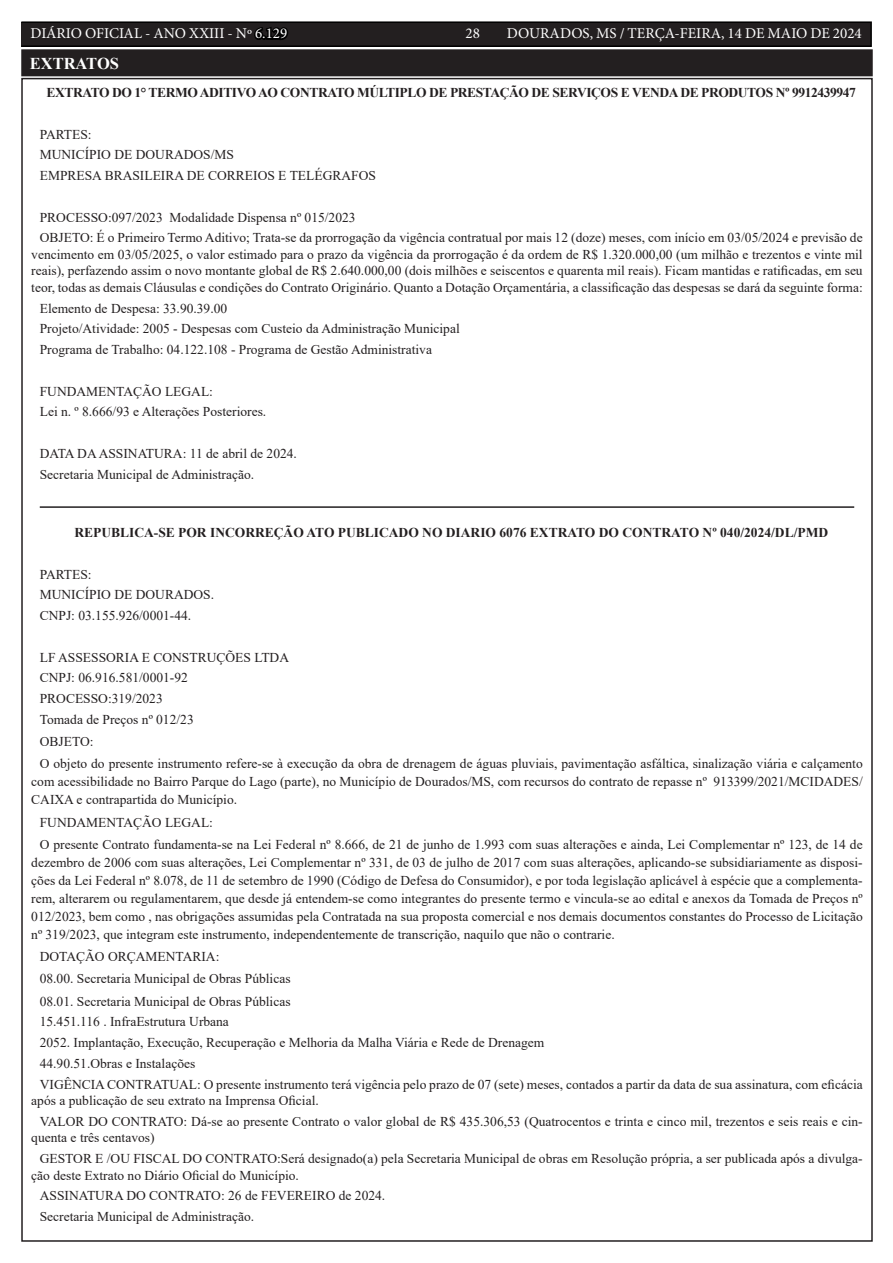
<style>
.page{position:relative;width:893px;height:1263px;background:#fff}
.page>*{position:absolute;margin:0;border:0;box-sizing:border-box;transform-origin:0 0}
.TEXTO{font:700 16.5px "Times New Roman";color:#fff}
.t1{font:15px "Minion Pro";color:#fff}
.TEXTO-2{font:13.5px/18px "Times New Roman";color:#231f20;text-align:justify}
.TEXTO-3{font:700 13.5px "Times New Roman";letter-spacing:-.03em;color:#231f20}
.TEXTO-4{font:700 13.5px "Times New Roman";color:#231f20}
.s1{color:#000}
</style>
<div class="page">
<div style="left:21px;top:22px;width:850px;height:24px;background:#231f20"></div>
<div style="left:21px;top:21px;width:851px;height:26px;border:2px solid #000"></div>
<hr style="left:40px;top:506px;width:814px;height:2px;background:#231f20">
<div style="left:23px;top:51px;width:848px;height:23px;background:#231f20"></div>
<div style="left:21px;top:49px;width:852px;height:27px;border:4px solid #231f20"></div>
<p class="t1" style="left:31px;top:24px;width:258px">DIÁRIO OFICIAL - ANO XXIII - Nº <span class="s1">6.129</span></p>
<p class="t1" style="left:465px;top:24px;width:16px">28</p>
<p class="t1" style="left:507px;top:24px;width:357px">DOURADOS, MS / TERÇA-FEIRA, 14 DE MAIO DE 2024</p>
<p class="TEXTO" style="left:30px;top:52px;width:91px">EXTRATOS</p>
<p class="TEXTO-3" style="left:46px;top:83px;width:811px">EXTRATO DO 1° TERMO ADITIVO AO CONTRATO MÚLTIPLO DE PRESTAÇÃO DE SERVIÇOS E VENDA DE PRODUTOS Nº 9912439947</p>
<p class="TEXTO-2" style="left:40px;top:125px;width:53px">PARTES:</p>
<p class="TEXTO-2" style="left:40px;top:145px;width:196px">MUNICÍPIO DE DOURADOS/MS</p>
<p class="TEXTO-2" style="left:40px;top:166px;width:338px">EMPRESA BRASILEIRA DE CORREIOS E TELÉGRAFOS</p>
<p class="TEXTO-2" style="left:40px;top:208px;width:317px">PROCESSO:097/2023 Modalidade Dispensa nº 015/2023</p>
<p class="TEXTO-2" style="left:31px;top:229px;width:833px;line-height:16.5px;text-indent:9px">OBJETO: É o Primeiro Termo Aditivo; Trata-se da prorrogação da vigência contratual por mais 12 (doze) meses, com início em 03/05/2024 e previsão de vencimento em 03/05/2025, o valor estimado para o prazo da vigência da prorrogação é da ordem de R$ 1.320.000,00 (um milhão e trezentos e vinte mil reais), perfazendo assim o novo montante global de R$ 2.640.000,00 (dois milhões e seiscentos e quarenta mil reais). Ficam mantidas e ratificadas, em seu teor, todas as demais Cláusulas e condições do Contrato Originário. Quanto a Dotação Orçamentária, a classificação das despesas se dará da seguinte forma:</p>
<p class="TEXTO-2" style="left:40px;top:299px;width:189px">Elemento de Despesa: 33.90.39.00</p>
<p class="TEXTO-2" style="left:40px;top:319px;width:421px">Projeto/Atividade: 2005 - Despesas com Custeio da Administração Municipal</p>
<p class="TEXTO-2" style="left:40px;top:340px;width:394px">Programa de Trabalho: 04.122.108 - Programa de Gestão Administrativa</p>
<p class="TEXTO-2" style="left:40px;top:382px;width:175px">FUNDAMENTAÇÃO LEGAL:</p>
<p class="TEXTO-2" style="left:40px;top:402px;width:228px">Lei n. º 8.666/93 e Alterações Posteriores.</p>
<p class="TEXTO-2" style="left:40px;top:444px;width:259px">DATA DA ASSINATURA: 11 de abril de 2024.</p>
<p class="TEXTO-2" style="left:40px;top:465px;width:216px">Secretaria Municipal de Administração.</p>
<p class="TEXTO-4" style="left:74px;top:523px;width:755px">REPUBLICA-SE POR INCORREÇÃO ATO PUBLICADO NO DIARIO 6076 EXTRATO DO CONTRATO Nº 040/2024/DL/PMD</p>
<p class="TEXTO-2" style="left:40px;top:565px;width:53px">PARTES:</p>
<p class="TEXTO-2" style="left:40px;top:585px;width:176px">MUNICÍPIO DE DOURADOS.</p>
<p class="TEXTO-2" style="left:40px;top:606px;width:153px">CNPJ: 03.155.926/0001-44.</p>
<p class="TEXTO-2" style="left:40px;top:648px;width:251px">LF ASSESSORIA E CONSTRUÇÕES LTDA</p>
<p class="TEXTO-2" style="left:40px;top:668px;width:150px">CNPJ: 06.916.581/0001-92</p>
<p class="TEXTO-2" style="left:40px;top:689px;width:125px">PROCESSO:319/2023</p>
<p class="TEXTO-2" style="left:40px;top:710px;width:155px">Tomada de Preços nº 012/23</p>
<p class="TEXTO-2" style="left:40px;top:732px;width:55px">OBJETO:</p>
<p class="TEXTO-2" style="left:31px;top:754px;width:833px;text-indent:9px">O objeto do presente instrumento refere-se à execução da obra de drenagem de águas pluviais, pavimentação asfáltica, sinalização viária e calçamento com acessibilidade no Bairro Parque do Lago (parte), no Município de Dourados/MS, com recursos do contrato de repasse nº 913399/2021/MCIDADES/ CAIXA e contrapartida do Município.</p>
<p class="TEXTO-2" style="left:40px;top:813px;width:175px">FUNDAMENTAÇÃO LEGAL:</p>
<p class="TEXTO-2" style="left:31px;top:835px;width:833px;text-indent:9px">O presente Contrato fundamenta-se na Lei Federal nº 8.666, de 21 de junho de 1.993 com suas alterações e ainda, Lei Complementar nº 123, de 14 de dezembro de 2006 com suas alterações, Lei Complementar nº 331, de 03 de julho de 2017 com suas alterações, aplicando-se subsidiariamente as disposi&shy;ções da Lei Federal nº 8.078, de 11 de setembro de 1990 (Código de Defesa do Consumidor), e por toda legislação aplicável à espécie que a complementa&shy;rem, alterarem ou regulamentarem, que desde já entendem-se como integrantes do presente termo e vincula-se ao edital e anexos da Tomada de Preços nº 012/2023, bem como , nas obrigações assumidas pela Contratada na sua proposta comercial e nos demais documentos constantes do Processo de Licitação nº 319/2023, que integram este instrumento, independentemente de transcrição, naquilo que não o contrarie.</p>
<p class="TEXTO-2" style="left:40px;top:947px;width:181px">DOTAÇÃO ORÇAMENTARIA:</p>
<p class="TEXTO-2" style="left:40px;top:969px;width:252px">08.00. Secretaria Municipal de Obras Públicas</p>
<p class="TEXTO-2" style="left:40px;top:992px;width:252px">08.01. Secretaria Municipal de Obras Públicas</p>
<p class="TEXTO-2" style="left:40px;top:1012px;width:191px">15.451.116 . InfraEstrutura Urbana</p>
<p class="TEXTO-2" style="left:40px;top:1033px;width:506px">2052. Implantação, Execução, Recuperação e Melhoria da Malha Viária e Rede de Drenagem</p>
<p class="TEXTO-2" style="left:40px;top:1054px;width:157px">44.90.51.Obras e Instalações</p>
<p class="TEXTO-2" style="left:31px;top:1075px;width:833px;line-height:16.5px;text-indent:9px">VIGÊNCIA CONTRATUAL: O presente instrumento terá vigência pelo prazo de 07 (sete) meses, contados a partir da data de sua assinatura, com eficácia após a publicação de seu extrato na Imprensa Oficial.</p>
<p class="TEXTO-2" style="left:31px;top:1113px;width:833px;line-height:16.5px;text-indent:9px">VALOR DO CONTRATO: Dá-se ao presente Contrato o valor global de R$ 435.306,53 (Quatrocentos e trinta e cinco mil, trezentos e seis reais e cin&shy;quenta e três centavos)</p>
<p class="TEXTO-2" style="left:31px;top:1150px;width:833px;line-height:16.5px;text-indent:9px">GESTOR E /OU FISCAL DO CONTRATO:Será designado(a) pela Secretaria Municipal de obras em Resolução própria, a ser publicada após a divulga&shy;ção deste Extrato no Diário Oficial do Município.</p>
<p class="TEXTO-2" style="left:40px;top:1186px;width:347px">ASSINATURA DO CONTRATO: 26 de FEVEREIRO de 2024.</p>
<p class="TEXTO-2" style="left:40px;top:1207px;width:216px">Secretaria Municipal de Administração.</p>
</div>
